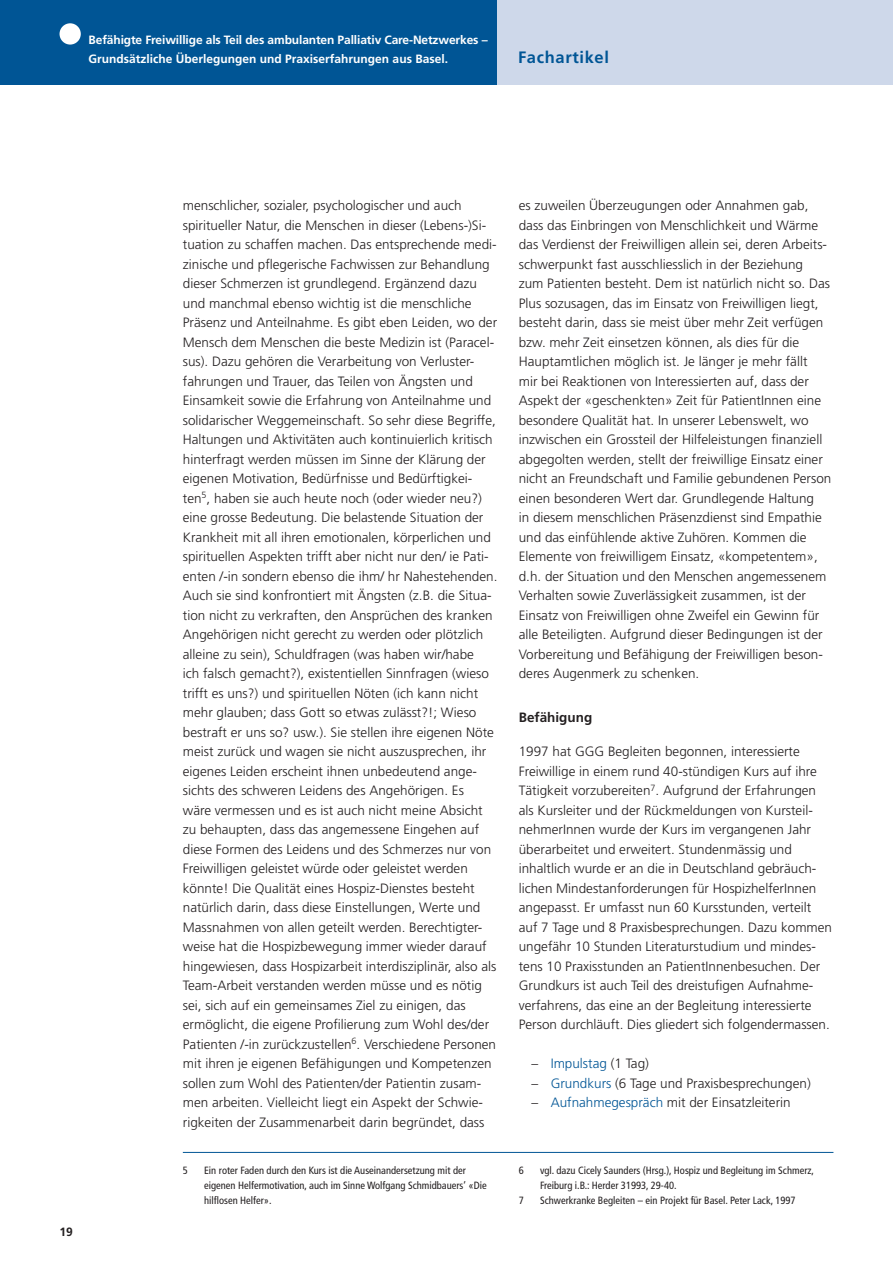
<style>
.page{position:relative;width:893px;height:1263px;background:#fff}
.page>*{position:absolute;margin:0;border:0;box-sizing:border-box;transform-origin:0 0}
.t1{font:700 16.5px "Frutiger";letter-spacing:.04em;color:#005595}
.t2{font:300 13.5px/19.5px "Frutiger";color:#231f20}
.t3{font:300 13.5px "Frutiger";color:#005595}
.t4{font:700 13.5px "Frutiger";color:#231f20}
.t5{font:700 12px/19.5px "Frutiger";letter-spacing:-.01em;color:#fff}
.t6{font:700 12px "Frutiger";color:#231f20}
.t7{font:condensed 10.5px/15px "Frutiger";color:#231f20}
.s1{color:#231f20}
.s2{color:#005595}
</style>
<div class="page">
<div style="left:0;top:0;width:497px;height:85px;background:#005595"></div>
<div style="left:60px;top:23px;width:21px;height:22px;background:#fff;border-radius:50%"></div>
<div style="left:497px;top:0;width:396px;height:85px;background:#ced8ea"></div>
<hr style="left:183px;top:1152px;width:650px;height:1px;background:#005595">
<p class="t5" style="left:89px;top:30px;width:401px">Befähigte Freiwillige als Teil des ambulanten Palliativ Care-Netzwerkes –<br>Grundsätzliche Überlegungen und Praxiserfahrungen aus Basel.</p>
<p class="t1" style="left:518px;top:48px;width:92px">Fachartikel</p>
<p class="t6" style="left:60px;top:1225px;width:15px">19</p>
<p class="t2" style="left:183px;top:196px;width:316px">menschlicher, sozialer, psychologischer und auch spiritueller Natur, die Menschen in dieser (Lebens-)Si&shy;tuation zu schaffen machen. Das entsprechende medi&shy;zinische und pflegerische Fachwissen zur Behandlung dieser Schmerzen ist grundlegend. Ergänzend dazu und manchmal ebenso wichtig ist die menschliche Präsenz und Anteilnahme. Es gibt eben Leiden, wo der Mensch dem Menschen die beste Medizin ist (Paracel&shy;sus). Dazu gehören die Verarbeitung von Verluster&shy;fahrungen und Trauer, das Teilen von Ängsten und Einsamkeit sowie die Erfahrung von Anteilnahme und solidarischer Weggemeinschaft. So sehr diese Begriffe, Haltungen und Aktivitäten auch kontinuierlich kritisch hinterfragt werden müssen im Sinne der Klärung der eigenen Motivation, Bedürfnisse und Bedürftigkei&shy;ten<sup>5</sup>, haben sie auch heute noch (oder wieder neu?) eine grosse Bedeutung. Die belastende Situation der Krankheit mit all ihren emotionalen, körperlichen und spirituellen Aspekten trifft aber nicht nur den/ ie Pati&shy;enten /-in sondern ebenso die ihm/ hr Nahestehenden.<br>Auch sie sind konfrontiert mit Ängsten (z.B. die Situa&shy;tion nicht zu verkraften, den Ansprüchen des kranken Angehörigen nicht gerecht zu werden oder plötzlich alleine zu sein), Schuldfragen (was haben wir/habe<br>ich falsch gemacht?), existentiellen Sinnfragen (wieso trifft es uns?) und spirituellen Nöten (ich kann nicht mehr glauben; dass Gott so etwas zulässt?!; Wieso bestraft er uns so? usw.). Sie stellen ihre eigenen Nöte meist zurück und wagen sie nicht auszusprechen, ihr eigenes Leiden erscheint ihnen unbedeutend ange&shy;sichts des schweren Leidens des Angehörigen. Es<br>wäre vermessen und es ist auch nicht meine Absicht zu behaupten, dass das angemessene Eingehen auf diese Formen des Leidens und des Schmerzes nur von Freiwilligen geleistet würde oder geleistet werden könnte! Die Qualität eines Hospiz-Dienstes besteht natürlich darin, dass diese Einstellungen, Werte und Massnahmen von allen geteilt werden. Berechtigter&shy;weise hat die Hospizbewegung immer wieder darauf hingewiesen, dass Hospizarbeit interdisziplinär, also als Team-Arbeit verstanden werden müsse und es nötig sei, sich auf ein gemeinsames Ziel zu einigen, das ermöglicht, die eigene Profilierung zum Wohl des/der Patienten /-in zurückzustellen<sup>6</sup>. Verschiedene Personen mit ihren je eigenen Befähigungen und Kompetenzen sollen zum Wohl des Patienten/der Patientin zusam&shy;men arbeiten. Vielleicht liegt ein Aspekt der Schwie&shy;rigkeiten der Zusammenarbeit darin begründet, dass</p>
<p class="t2" style="left:519px;top:196px;width:314px">es zuweilen Überzeugungen oder Annahmen gab, dass das Einbringen von Menschlichkeit und Wärme das Verdienst der Freiwilligen allein sei, deren Arbeits&shy;schwerpunkt fast ausschliesslich in der Beziehung<br>zum Patienten besteht. Dem ist natürlich nicht so. Das Plus sozusagen, das im Einsatz von Freiwilligen liegt, besteht darin, dass sie meist über mehr Zeit verfügen bzw. mehr Zeit einsetzen können, als dies für die Hauptamtlichen möglich ist. Je länger je mehr fällt<br>mir bei Reaktionen von Interessierten auf, dass der Aspekt der «geschenkten» Zeit für PatientInnen eine besondere Qualität hat. In unserer Lebenswelt, wo inzwischen ein Grossteil der Hilfeleistungen finanziell abgegolten werden, stellt der freiwillige Einsatz einer nicht an Freundschaft und Familie gebundenen Person einen besonderen Wert dar. Grundlegende Haltung<br>in diesem menschlichen Präsenzdienst sind Empathie und das einfühlende aktive Zuhören. Kommen die Elemente von freiwilligem Einsatz, «kompetentem», d.h. der Situation und den Menschen angemessenem Verhalten sowie Zuverlässigkeit zusammen, ist der Einsatz von Freiwilligen ohne Zweifel ein Gewinn für alle Beteiligten. Aufgrund dieser Bedingungen ist der Vorbereitung und Befähigung der Freiwilligen beson&shy;deres Augenmerk zu schenken.</p>
<p class="t4" style="left:519px;top:709px;width:75px">Befähigung</p>
<p class="t2" style="left:519px;top:742px;width:315px">1997 hat GGG Begleiten begonnen, interessierte Freiwillige in einem rund 40-stündigen Kurs auf ihre Tätigkeit vorzubereiten<sup>7</sup>. Aufgrund der Erfahrungen als Kursleiter und der Rückmeldungen von Kursteil&shy;nehmerInnen wurde der Kurs im vergangenen Jahr überarbeitet und erweitert. Stundenmässig und inhaltlich wurde er an die in Deutschland gebräuch&shy;lichen Mindestanforderungen für HospizhelferInnen angepasst. Er umfasst nun 60 Kursstunden, verteilt auf 7 Tage und 8 Praxisbesprechungen. Dazu kommen ungefähr 10 Stunden Literaturstudium und mindes&shy;tens 10 Praxisstunden an PatientInnenbesuchen. Der Grundkurs ist auch Teil des dreistufigen Aufnahme&shy;verfahrens, das eine an der Begleitung interessierte Person durchläuft. Dies gliedert sich folgendermassen.</p>
<p class="t3" style="left:531px;top:1056px;width:119px"><span class="s1">–</span> Impulstag <span class="s1">(1 Tag)</span></p>
<p class="t2" style="left:531px;top:1073px;width:281px">– <span class="s2">Grundkurs</span> (6 Tage und Praxisbesprechungen)</p>
<p class="t2" style="left:531px;top:1093px;width:261px">– <span class="s2">Aufnahmegespräch</span> mit der Einsatzleiterin</p>
<p class="t7" style="left:183px;top:1163px;width:7px">5</p>
<p class="t7" style="left:204px;top:1163px;width:284px">Ein roter Faden durch den Kurs ist die Auseinandersetzung mit der eigenen Helfermotivation, auch im Sinne Wolfgang Schmidbauers’ «Die hilflosen Helfer».</p>
<p class="t7" style="left:519px;top:1163px;width:7px">6</p>
<p class="t7" style="left:540px;top:1163px;width:276px">vgl. dazu Cicely Saunders (Hrsg.), Hospiz und Begleitung im Schmerz,<br>Freiburg i.B.: Herder 31993, 29-40.</p>
<p class="t7" style="left:519px;top:1193px;width:7px">7</p>
<p class="t7" style="left:540px;top:1193px;width:257px">Schwerkranke Begleiten – ein Projekt für Basel. Peter Lack, 1997</p>
</div>
